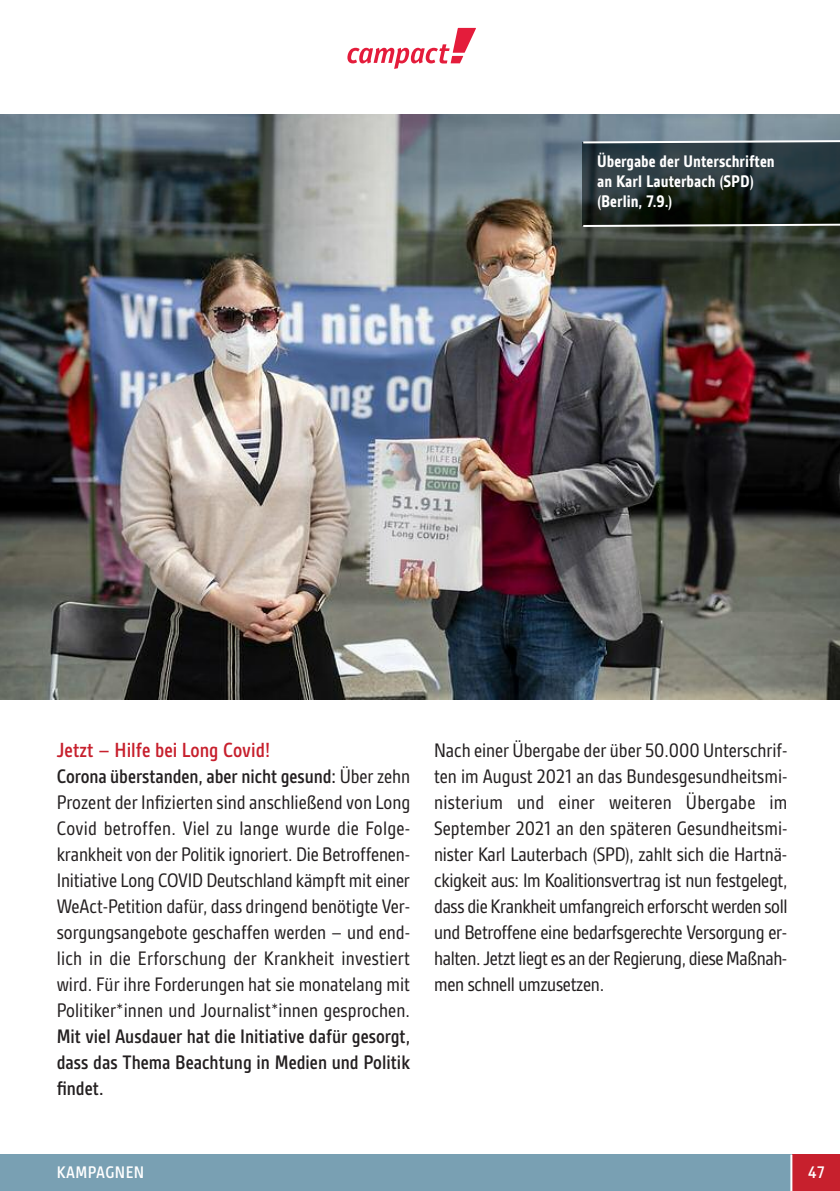
<style>
.page{position:relative;width:840px;height:1191px;background:#fff}
.page>*{position:absolute;margin:0;border:0;box-sizing:border-box;transform-origin:0 0}
.t1{font:500 22px "Gesta Condensed";color:#c7202d}
.t2{font:21px/26px "Gesta Condensed";letter-spacing:-.015em;color:#231f20;text-align:justify}
.t3{font:500 21px/26px "Gesta Condensed";color:#231f20;text-align:justify}
.t4{font:700 18px/20px "Gesta Condensed";color:#fff}
.t5{font:500 18px "Gesta Condensed";letter-spacing:.025em;color:#fff}
.s1{font-weight:500}
</style>
<div class="page">
<svg style="left:347px;top:28px;width:128px;height:41px"></svg>
<div style="left:791px;top:1154px;width:48px;height:37px;background:#c7202d"></div>
<div style="left:0;top:1154px;width:791px;height:37px;background:#79a0b3"></div>
<hr style="left:790px;top:1154px;width:2px;height:37px;background:#fff">
<img style="left:0;top:114px;width:839px;height:586px">
<img style="left:582px;top:144px;width:257px;height:78px">
<svg style="left:581px;top:222px;width:258px;height:6px"></svg>
<svg style="left:581px;top:139px;width:258px;height:5px"></svg>
<p class="t4" style="left:597px;top:153px;width:179px">Übergabe der Unterschriften an Karl Lauterbach (spD) (berlin, 7.9.)</p>
<p class="t1" style="left:57px;top:743px;width:215px">Jetzt – Hilfe bei Long Covid!</p>
<p class="t2" style="left:57px;top:765px;width:355px"><span class="s1">Corona überstanden, aber nicht gesund:</span> Über zehn Prozent der Infizierten sind anschließend von Long Covid betroffen. Viel zu lange wurde die Folge&shy;krankheit von der Politik ignoriert. Die Betroffenen-Initiative Long COVID Deutschland kämpft mit einer WeAct-Petition dafür, dass dringend benötigte Ver&shy;sorgungsangebote geschaffen werden – und end&shy;lich in die Erforschung der Krankheit investiert wird. Für ihre Forderungen hat sie monatelang mit Politiker*innen und Journalist*innen gesprochen.</p>
<p class="t3" style="left:57px;top:1025px;width:355px">Mit viel Ausdauer hat die Initiative dafür gesorgt, dass das thema Beachtung in Medien und Politik findet.</p>
<p class="t2" style="left:434px;top:738px;width:355px">Nach einer Übergabe der über 50.000 Unterschrif&shy;ten im August 2021 an das Bundesgesundheitsmi&shy;nisterium und einer weiteren Übergabe im September 2021 an den späteren Gesundheitsmi&shy;nister Karl Lauterbach (SPD), zahlt sich die Hartnä&shy;ckigkeit aus: Im Koalitionsvertrag ist nun festgelegt, dass die Krankheit umfangreich erforscht werden soll und Betroffene eine bedarfsgerechte Versorgung er&shy;halten. Jetzt liegt es an der Regierung, diese Maßnah&shy;men schnell umzusetzen.</p>
<p class="t5" style="left:57px;top:1166px;width:89px">KAMPAGnEn</p>
<p class="t5" style="left:807px;top:1166px;width:17px">47</p>
</div>
